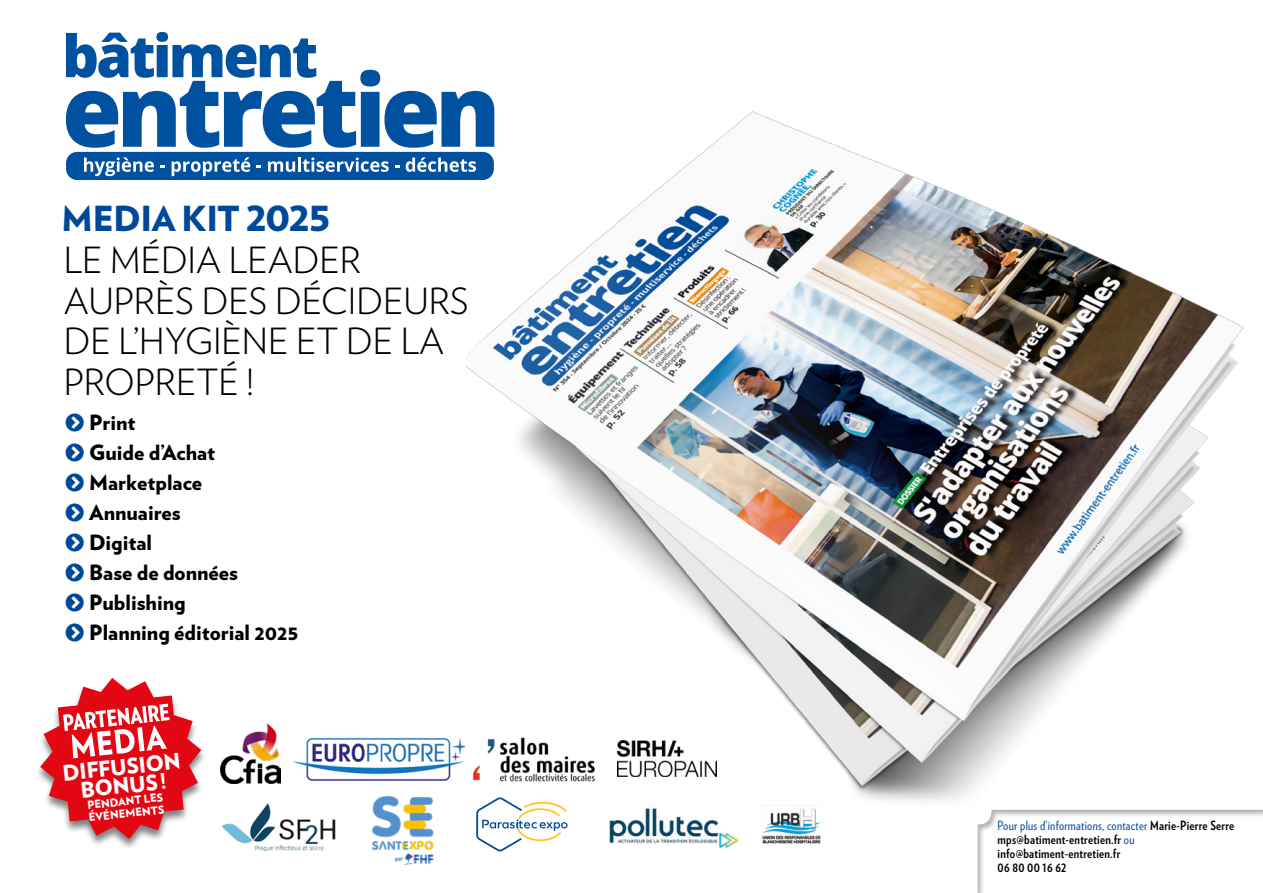
<style>
.page{position:relative;width:1263px;height:893px;background:#fff}
.page>*{position:absolute;margin:0;border:0;box-sizing:border-box;transform-origin:0 0}
.t1{font:300 36px/40.5px "Verlag";color:#000}
.t2{font:900 34.5px "Verlag";letter-spacing:-.02em;color:#00489a}
.t3{font:900 21.45px "Verlag";color:#fff}
.t4{font:900 21px "Verlag";color:#000}
.t5{font:700 12.75px/14px "Verlag Condensed";letter-spacing:.02em;color:#000}
.t6{font:900 11.1px/12.5px "Verlag";color:#fff}
.s1{font-weight:400;color:#00489a}
</style>
<div class="page">
<img style="left:466px;top:112px;width:777px;height:694px">
<div style="left:34px;top:678px;width:173px;height:173px;background:#000;opacity:.5"></div>
<svg style="left:40px;top:678px;width:161px;height:161px"></svg>
<svg style="left:66px;top:32px;width:428px;height:116px"></svg>
<div style="left:66px;top:152px;width:428px;height:28px;background:#0052a1;border-radius:11px"></div>
<svg style="left:84px;top:157px;width:70px;height:19px"></svg>
<svg style="left:172px;top:157px;width:78px;height:19px"></svg>
<svg style="left:268px;top:161px;width:27px;height:11px"></svg>
<hr style="left:298px;top:158px;width:3px;height:14px;background:#fff">
<svg style="left:303px;top:158px;width:86px;height:14px"></svg>
<svg style="left:406px;top:157px;width:70px;height:15px"></svg>
<img style="left:221px;top:803px;width:115px;height:49px">
<img style="left:372px;top:795px;width:62px;height:70px">
<img style="left:294px;top:737px;width:171px;height:43px">
<img style="left:466px;top:735px;width:136px;height:48px">
<img style="left:618px;top:741px;width:98px;height:36px">
<img style="left:220px;top:724px;width:61px;height:59px">
<svg style="left:476px;top:797px;width:91px;height:54px"></svg>
<img style="left:604px;top:804px;width:136px;height:45px">
<img style="left:762px;top:808px;width:59px;height:36px">
<p class="t2" style="left:62px;top:190px;width:270px">MEDIA KIT 2025</p>
<p class="t1" style="left:64px;top:238px;width:406px">LE MÉDIA LEADER<br>AUPRÈS DES DÉCIDEURS<br>DE L’HYGIÈNE ET DE LA<br>PROPRETÉ !</p>
<p class="t4" style="left:89px;top:405px;width:48px">Print</p>
<p class="t4" style="left:89px;top:435px;width:128px">Guide d’Achat</p>
<p class="t4" style="left:89px;top:465px;width:114px">Marketplace</p>
<p class="t4" style="left:89px;top:495px;width:93px">Annuaires</p>
<p class="t4" style="left:89px;top:525px;width:64px">Digital</p>
<p class="t4" style="left:89px;top:555px;width:150px">Base de données</p>
<p class="t4" style="left:89px;top:585px;width:98px">Publishing</p>
<p class="t4" style="left:89px;top:615px;width:211px">Planning éditorial 2025</p>
<p class="t3" style="left:61px;top:756px;width:120px;rotate:-6deg">DIFFUSION</p>
<p class="t3" style="left:79px;top:772px;width:88px;rotate:-6deg">BONUS !</p>
<p class="t6" style="left:87px;top:798px;width:78px;rotate:-6deg">PENDANT LES<br>ÉVÉNEMENTS</p>
<p class="t5" style="left:998px;top:818px;width:238px"><span class="s1">Pour plus d’informations, contacter</span> Marie-Pierre Serre mps@batiment-entretien.fr <span class="s1">ou </span>info@batiment-entretien.fr<br>06 80 00 16 62</p>
</div>
